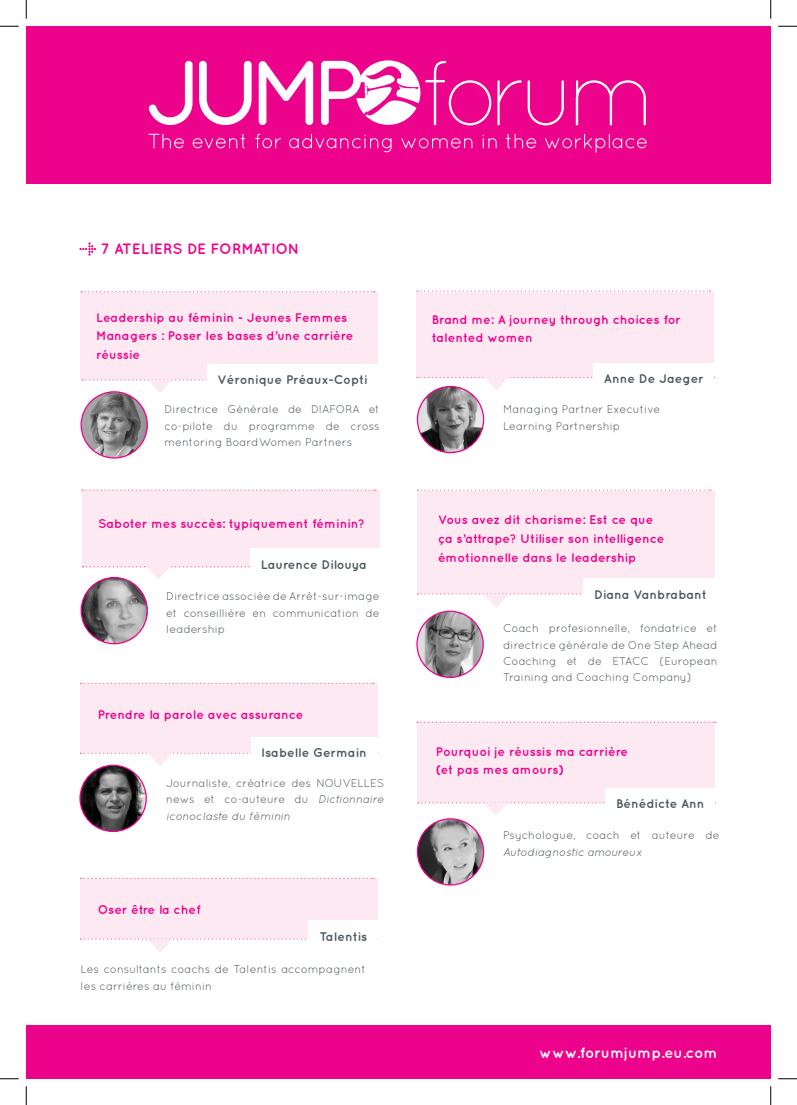
<style>
.page{position:relative;width:797px;height:1105px;background:#fff}
.page>*{position:absolute;margin:0;border:0;box-sizing:border-box;transform-origin:0 0}
.t1{font:700 15px "Quicksand";color:#ed028c}
.t2{font:700 15px "Quicksand";color:#fff}
.t3{font:700 12.5px/18.8px "Quicksand";color:#ed028c}
.t4{font:700 12.5px "Quicksand";color:#4e575e}
.t5{font:11.25px/16.2px "Quicksand";color:#4e575e;text-align:justify}
.s1{font-style:italic}
</style>
<div class="page">
<svg style="left:79px;top:242px;width:17px;height:14px"></svg>
<div style="left:81px;top:292px;width:297px;height:88px;background:#fce9f1"></div>
<svg style="left:81px;top:291px;width:294px;height:1px"></svg>
<svg style="left:82px;top:379px;width:125px;height:14px"></svg>
<div style="left:207px;top:364px;width:171px;height:31px;background:#fff"></div>
<div style="left:416px;top:292px;width:298px;height:86px;background:#fce9f1"></div>
<svg style="left:417px;top:290px;width:293px;height:2px"></svg>
<svg style="left:417px;top:377px;width:176px;height:13px"></svg>
<div style="left:593px;top:363px;width:121px;height:30px;background:#fff"></div>
<div style="left:27px;top:26px;width:744px;height:158px;background:#ed028c"></div>
<svg style="left:148px;top:60px;width:343px;height:66px"></svg>
<svg style="left:497px;top:80px;width:24px;height:45px"></svg>
<svg style="left:527px;top:80px;width:37px;height:45px"></svg>
<svg style="left:576px;top:80px;width:70px;height:45px"></svg>
<svg style="left:149px;top:134px;width:35px;height:14px"></svg>
<svg style="left:193px;top:134px;width:52px;height:14px"></svg>
<svg style="left:255px;top:134px;width:26px;height:14px"></svg>
<svg style="left:289px;top:134px;width:102px;height:18px"></svg>
<svg style="left:401px;top:138px;width:71px;height:10px"></svg>
<svg style="left:482px;top:135px;width:14px;height:13px"></svg>
<svg style="left:506px;top:134px;width:30px;height:14px"></svg>
<svg style="left:545px;top:134px;width:101px;height:19px"></svg>
<div style="left:27px;top:1025px;width:744px;height:54px;background:#ed028c"></div>
<img style="left:81px;top:392px;width:66px;height:66px;border-radius:33px">
<div style="left:81px;top:391px;width:67px;height:68px;border:1px solid #ed028c;border-radius:50%"></div>
<img style="left:417px;top:386px;width:66px;height:67px;border-radius:33px">
<div style="left:417px;top:386px;width:67px;height:67px;border:1px solid #ed028c;border-radius:50%"></div>
<div style="left:82px;top:490px;width:298px;height:78px;background:#fce9f1"></div>
<svg style="left:82px;top:489px;width:294px;height:2px"></svg>
<svg style="left:82px;top:566px;width:168px;height:13px"></svg>
<div style="left:250px;top:549px;width:131px;height:30px;background:#fff"></div>
<img style="left:81px;top:577px;width:66px;height:67px;border-radius:33px">
<div style="left:81px;top:577px;width:67px;height:67px;border:1px solid #ed028c;border-radius:50%"></div>
<div style="left:417px;top:491px;width:297px;height:102px;background:#fce9f1"></div>
<svg style="left:417px;top:489px;width:294px;height:2px"></svg>
<svg style="left:417px;top:593px;width:166px;height:15px"></svg>
<div style="left:583px;top:579px;width:134px;height:30px;background:#fff"></div>
<img style="left:417px;top:611px;width:66px;height:66px;border-radius:33px">
<div style="left:416px;top:611px;width:68px;height:67px;border:1px solid #ed028c;border-radius:50%"></div>
<div style="left:80px;top:684px;width:298px;height:69px;background:#fce9f1"></div>
<svg style="left:80px;top:683px;width:294px;height:1px"></svg>
<svg style="left:80px;top:753px;width:171px;height:13px"></svg>
<div style="left:251px;top:737px;width:126px;height:31px;background:#fff"></div>
<img style="left:80px;top:765px;width:66px;height:66px;border-radius:33px">
<div style="left:79px;top:765px;width:68px;height:67px;border:1px solid #ed028c;border-radius:50%"></div>
<div style="left:417px;top:722px;width:298px;height:81px;background:#fce9f1"></div>
<svg style="left:417px;top:722px;width:299px;height:1px"></svg>
<svg style="left:418px;top:802px;width:187px;height:13px"></svg>
<div style="left:605px;top:788px;width:110px;height:31px;background:#fff"></div>
<img style="left:417px;top:819px;width:66px;height:66px;border-radius:33px">
<div style="left:417px;top:818px;width:67px;height:68px;border:1px solid #ed028c;border-radius:50%"></div>
<div style="left:80px;top:879px;width:298px;height:60px;background:#fce9f1"></div>
<svg style="left:80px;top:878px;width:294px;height:1px"></svg>
<svg style="left:80px;top:938px;width:229px;height:15px"></svg>
<div style="left:309px;top:920px;width:69px;height:31px;background:#fff"></div>
<svg style="left:0;top:25px;width:19px;height:2px"></svg>
<svg style="left:778px;top:25px;width:19px;height:2px"></svg>
<svg style="left:0;top:1078px;width:19px;height:1px"></svg>
<svg style="left:778px;top:1078px;width:19px;height:1px"></svg>
<svg style="left:25px;top:0;width:2px;height:19px"></svg>
<svg style="left:25px;top:1086px;width:2px;height:19px"></svg>
<svg style="left:770px;top:0;width:1px;height:19px"></svg>
<svg style="left:770px;top:1086px;width:1px;height:19px"></svg>
<p class="t1" style="left:101px;top:239px;width:200px">7 ATELIERS DE FORMATION</p>
<p class="t3" style="left:96px;top:307px;width:259px">Leadership au féminin - Jeunes Femmes<br>Managers : Poser les bases d’une carrière réussie</p>
<p class="t4" style="left:217px;top:372px;width:152px">Véronique Préaux-Copti</p>
<p class="t5" style="left:164px;top:401px;width:217px">Directrice Générale de DIAFORA et co-pilote du programme de cross mentoring BoardWomen Partners</p>
<p class="t3" style="left:98px;top:514px;width:268px">Saboter mes succès: typiquement féminin?</p>
<p class="t4" style="left:261px;top:557px;width:108px">Laurence Dilouya</p>
<p class="t5" style="left:166px;top:588px;width:215px">Directrice associée de Arrêt-sur-image et conseillière en communication de leadership</p>
<p class="t3" style="left:98px;top:705px;width:207px">Prendre la parole avec assurance</p>
<p class="t4" style="left:261px;top:745px;width:107px">Isabelle Germain</p>
<p class="t5" style="left:166px;top:775px;width:219px">Journaliste, créatrice des NOUVELLES news et co-auteure du <span class="s1">Dictionnaire iconoclaste du féminin</span></p>
<p class="t3" style="left:98px;top:900px;width:104px">Oser être la chef</p>
<p class="t4" style="left:319px;top:929px;width:49px">Talentis</p>
<p class="t5" style="left:81px;top:961px;width:287px">Les consultants coachs de Talentis accompagnent les carrières au féminin</p>
<p class="t3" style="left:432px;top:309px;width:250px">Brand me: A journey through choices for talented women</p>
<p class="t4" style="left:604px;top:371px;width:101px">Anne De Jaeger</p>
<p class="t5" style="left:503px;top:401px;width:159px">Managing Partner Executive<br>Learning Partnership</p>
<p class="t3" style="left:438px;top:510px;width:217px">Vous avez dit charisme: Est ce que</p>
<p class="t3" style="left:438px;top:529px;width:228px">ça s’attrape? Utiliser son intelligence émotionnelle dans le leadership</p>
<p class="t4" style="left:594px;top:587px;width:114px">Diana Vanbrabant</p>
<p class="t5" style="left:503px;top:620px;width:216px">Coach profesionnelle, fondatrice et directrice générale de One Step Ahead Coaching et de ETACC (European Training and Coaching Company)</p>
<p class="t3" style="left:436px;top:741px;width:194px">Pourquoi je réussis ma carrière</p>
<p class="t3" style="left:436px;top:760px;width:129px">(et pas mes amours)</p>
<p class="t4" style="left:616px;top:796px;width:90px">Bénédicte Ann</p>
<p class="t5" style="left:503px;top:827px;width:218px">Psychologue, coach et auteure de<br><span class="s1">Autodiagnostic amoureux</span></p>
<p class="t2" style="left:539px;top:1043px;width:180px">www.forumjump.eu.com</p>
</div>
